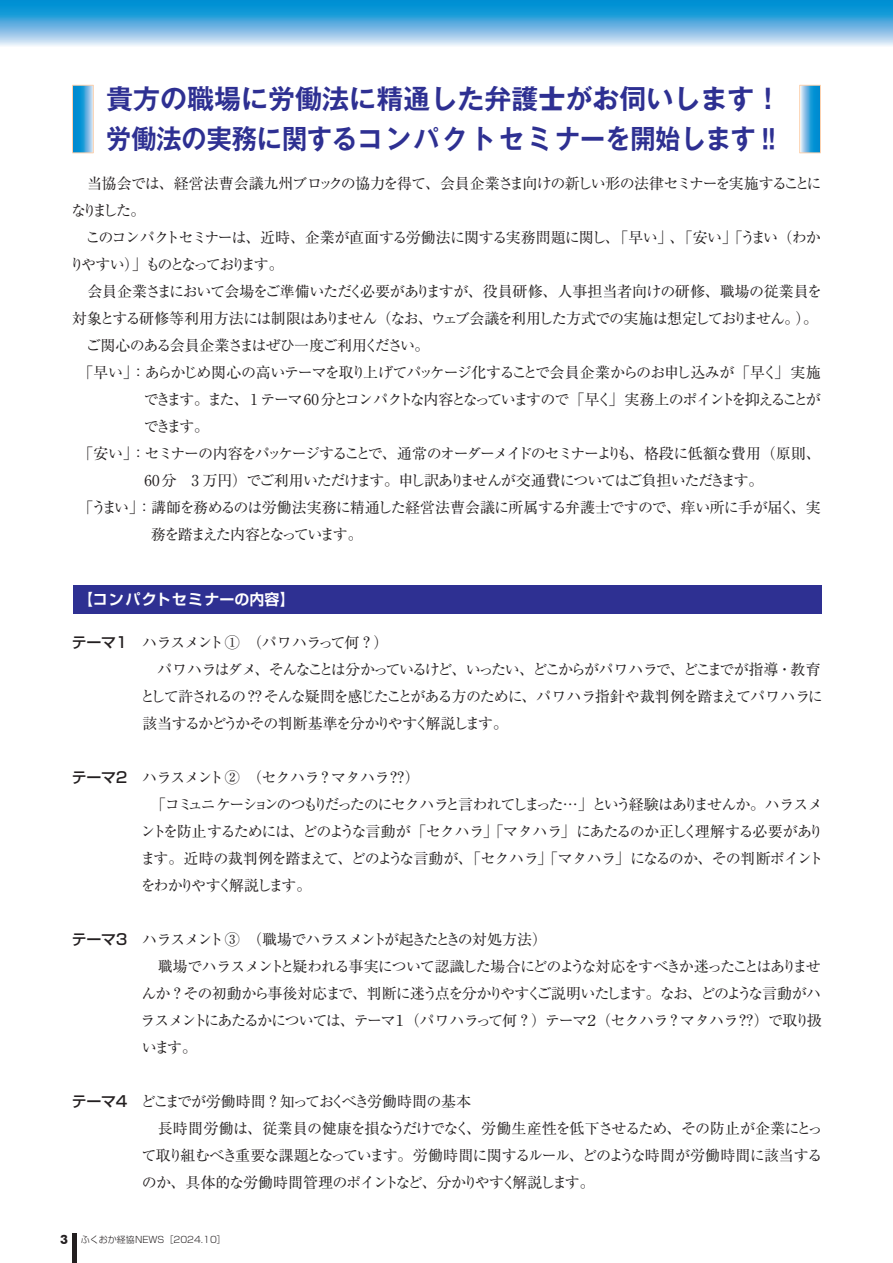
<style>
.page{position:relative;width:893px;height:1263px;background:#fff}
.page>*{position:absolute;margin:0;border:0;box-sizing:border-box;transform-origin:0 0}
.t1{font:700 27px/40.5px "Gothic MB101 Pr 6 De";color:#2e3092}
.t2{font:15px/27px "Ryumin Pr 6";letter-spacing:-.08em;color:#231f20}
.t3{font:15px/27px "Ryumin Pr 6";letter-spacing:-.06em;color:#231f20}
.t4{font:15px "Ryumin Pr 6";letter-spacing:-.045em;color:#231f20}
.t5{font:15px "Ryumin Pr 6";letter-spacing:-.14em;color:#231f20}
.t6{font:15px "Ryumin Pr 6";letter-spacing:-.135em;color:#231f20}
.t7{font:700 15px "Shin Go Pr 6 De";letter-spacing:.065em;color:#fff}
.t8{font:300 9px "Shin Go Pr 6";color:#231f20}
.s1{font-family:"Gothic MB101 Pr 6"}
.s2{font-family:"Shin Go Pr 6";font-weight:500}
.s3{font-family:"P Shuei Min Pr 6 L"}
.s4{font-family:"Futura BT";font-weight:700;font-size:12.75px}
</style>
<div class="page">
<svg style="left:0;top:0;width:893px;height:46px;background:#5db2e1"></svg>
<svg style="left:74px;top:87px;width:18px;height:64px"></svg>
<div style="left:72px;top:85px;width:22px;height:68px;border:1px solid #fcd1af"></div>
<svg style="left:801px;top:87px;width:18px;height:64px"></svg>
<div style="left:799px;top:85px;width:22px;height:68px;border:1px solid #fcd1af"></div>
<div style="left:73px;top:585px;width:748px;height:29px;background:#2e3092"></div>
<div style="left:72px;top:1233px;width:5px;height:30px;background:#231f20"></div>
<h1 class="t1" style="left:106px;top:77px;width:676px">貴方の職場に労働法に精通した弁護<span class="s1">士</span>がお伺いします！労働法の実務に関するコンパクトセミナーを開始します‼</h1>
<p class="t2" style="left:69px;top:169px;width:754px">　当協会では、経営法曹会議九州ブロックの協力を得て、会員企業さま向けの新しい形の法律セミナーを実施することになりました。<br>　このコンパクトセミナーは、近時、企業が直面する労働法に関する実務問題に関し、「早い」、「安い」「うまい（わかりやすい）」ものとなっております。<br>　会員企業さまにおいて会場をご準備いただく必要がありますが、役員研修、人事担当者向けの研修、職場の従業員を対象とする研修等利用方法には制限はありません（なお、ウェブ会議を利用した方式での実施は想定しておりません。）。　ご関心のある会員企業さまはぜひ一度ご利用ください。</p>
<p class="t2" style="left:79px;top:358px;width:743px">「早い」：あらかじめ関心の高いテーマを取り上げてパッケージ化することで会員企業からのお申し込みが「早く」実施</p>
<p class="t5" style="left:144px;top:388px;width:679px">できます。また、 1 テーマ 60 分とコンパクトな内容となっていますので「早く」実務上のポイントを抑えることが</p>
<p class="t2" style="left:144px;top:412px;width:67px">できます。</p>
<p class="t2" style="left:79px;top:439px;width:744px">「安い」：セミナーの内容をパッケージすることで、通常のオーダーメイドのセミナーよりも、格段に低額な費用（原則、</p>
<p class="t2" style="left:145px;top:466px;width:620px">60 分　3 万円）でご利用いただけます。申し訳ありませんが交通費についてはご負担いただきます。</p>
<p class="t4" style="left:79px;top:496px;width:743px">「うまい」：講師を務めるのは労働法実務に精通した経営法曹会議に所属する弁護士ですので、痒い所に手が届く、実</p>
<p class="t6" style="left:151px;top:523px;width:213px">務を踏まえた内容となっています。</p>
<p class="t7" style="left:78px;top:587px;width:218px">【コンパクトセミナーの内容】</p>
<p class="t2" style="left:140px;top:628px;width:684px;text-indent:-68px"><span class="s2">テーマ１</span>　ハラスメント① （パワハラって何<span class="s3">？</span>）<br>　パワハラはダメ、そんなことは分かっているけど、いったい、どこからがパワハラで、どこまでが指導・教育として許されるの <span class="s3">⁇</span> そんな疑問を感じたことがある方のために、パワハラ指針や裁判例を踏まえてパワハラに該当するかどうかその判断基準を分かりやすく解説します。</p>
<p class="t2" style="left:141px;top:763px;width:685px;text-indent:-69px"><span class="s2">テーマ２</span>　ハラスメント② （セクハラ<span class="s3">？</span>マタハラ<span class="s3">⁇</span>）<br>　「コミュニケーションのつもりだったのにセクハラと言われてしまった…」という経験はありませんか。ハラスメントを防止するためには、どのような言動が「セクハラ」「マタハラ」にあたるのか正しく理解する必要があります。近時の裁判例を踏まえて、どのような言動が、「セクハラ」「マタハラ」になるのか、その判断ポイントをわかりやすく解説します。</p>
<p class="t2" style="left:141px;top:925px;width:683px;text-indent:-69px"><span class="s2">テーマ３</span>　ハラスメント③ （職場でハラスメントが起きたときの対処方法）<br>　職場でハラスメントと疑われる事実について認識した場合にどのような対応をすべきか迷ったことはありませんか<span class="s3">？</span>その初動から事後対応まで、判断に迷う点を分かりやすくご説明いたします。なお、どのような言動がハラスメントにあたるかについては、テーマ１（パワハラって何<span class="s3">？</span>）テーマ２（セクハラ<span class="s3">？</span>マタハラ<span class="s3">⁇</span>）で取り扱います。</p>
<p class="t3" style="left:142px;top:1087px;width:683px;text-indent:-70px"><span class="s2">テーマ４</span>　どこまでが労働時間<span class="s3">？</span>知っておくべき労働時間の基本<br>　長時間労働は、従業員の健康を損なうだけでなく、労働生産性を低下させるため、その防止が企業にとって取り組むべき重要な課題となっています。労働時間に関するルール、どのような時間が労働時間に該当するのか、具体的な労働時間管理のポイントなど、分かりやすく解説します。</p>
<p class="t8" style="left:60px;top:1232px;width:167px"><span class="s4">3</span> ふくおか経協NEWS［2024.10］</p>
</div>
